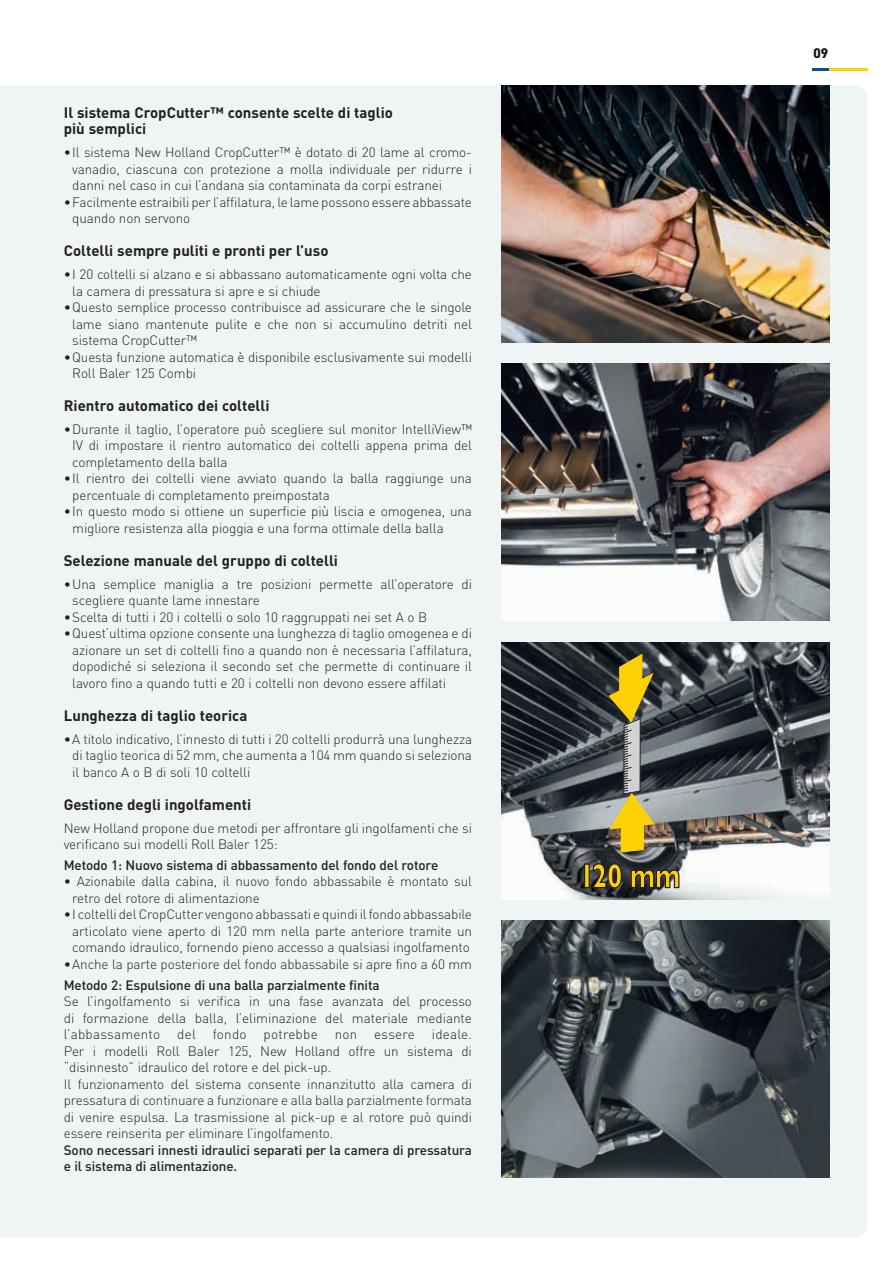
<style>
.page{position:relative;width:893px;height:1263px;background:#fff}
.page>*{position:absolute;margin:0;border:0;box-sizing:border-box;transform-origin:0 0}
.t1{font:700 34.8px "Gill Sans";color:#fed105;scale:.73 1}
.t2{font:700 15px/16.5px "DIN Pro";color:#231f20}
.t3{font:300 13.5px/16.5px "DIN Pro";letter-spacing:-.01em;color:#231f20}
.t4{font:500 13.5px/16.5px "DIN Pro";letter-spacing:-.01em;color:#231f20}
.t5{font:300 13.5px "DIN Pro";letter-spacing:.015em;color:#231f20}
.t6{font:700 13.5px "DIN Pro";color:#231f20}
</style>
<div class="page">
<svg style="left:812px;top:68px;width:55px;height:2px"></svg>
<div style="left:0;top:85px;width:867px;height:1152px;background:#eff5f4"></div>
<img style="left:502px;top:364px;width:327px;height:257px">
<img style="left:502px;top:921px;width:327px;height:257px">
<img style="left:502px;top:642px;width:327px;height:257px">
<svg style="left:608px;top:654px;width:46px;height:198px;background:#92874c"></svg>
<img style="left:502px;top:85px;width:327px;height:257px">
<p class="t2" style="left:64px;top:103px;width:331px">Il sistema CropCutter™ consente scelte di taglio più semplici</p>
<p class="t3" style="left:72px;top:143px;width:401px;text-align:justify;text-indent:-9px">•Il sistema New Holland CropCutter™ è dotato di 20 lame al cromo&shy;vanadio, ciascuna con protezione a molla individuale per ridurre i danni nel caso in cui l’andana sia contaminata da corpi estranei</p>
<p class="t3" style="left:72px;top:193px;width:401px;text-indent:-9px">•Facilmente estraibili per l’affilatura, le lame possono essere abbassate quando non servono</p>
<p class="t2" style="left:64px;top:242px;width:266px">Coltelli sempre puliti e pronti per l’uso</p>
<p class="t3" style="left:72px;top:265px;width:401px;text-indent:-9px">•I 20 coltelli si alzano e si abbassano automaticamente ogni volta che la camera di pressatura si apre e si chiude</p>
<p class="t3" style="left:72px;top:298px;width:401px;text-align:justify;text-indent:-9px">•Questo semplice processo contribuisce ad assicurare che le singole lame siano mantenute pulite e che non si accumulino detriti nel sistema CropCutter™</p>
<p class="t3" style="left:72px;top:348px;width:401px;text-indent:-9px">•Questa funzione automatica è disponibile esclusivamente sui modelli<br>Roll Baler 125 Combi</p>
<p class="t2" style="left:64px;top:397px;width:207px">Rientro automatico dei coltelli</p>
<p class="t3" style="left:72px;top:420px;width:401px;text-align:justify;text-indent:-9px">•Durante il taglio, l’operatore può scegliere sul monitor IntelliView™ IV di impostare il rientro automatico dei coltelli appena prima del completamento della balla</p>
<p class="t3" style="left:72px;top:470px;width:401px;text-indent:-9px">•Il rientro dei coltelli viene avviato quando la balla raggiunge una percentuale di completamento preimpostata</p>
<p class="t3" style="left:72px;top:503px;width:401px;text-indent:-9px">•In questo modo si ottiene un superficie più liscia e omogenea, una migliore resistenza alla pioggia e una forma ottimale della balla</p>
<p class="t2" style="left:64px;top:552px;width:276px">Selezione manuale del gruppo di coltelli</p>
<p class="t3" style="left:72px;top:575px;width:401px;text-indent:-9px">•Una semplice maniglia a tre posizioni permette all’operatore di scegliere quante lame innestare</p>
<p class="t3" style="left:64px;top:608px;width:365px">•Scelta di tutti i 20 i coltelli o solo 10 raggruppati nei set A o B</p>
<p class="t3" style="left:72px;top:625px;width:401px;text-align:justify;text-indent:-9px">•Quest’ultima opzione consente una lunghezza di taglio omogenea e di azionare un set di coltelli fino a quando non è necessaria l’affilatura, dopodiché si seleziona il secondo set che permette di continuare il lavoro fino a quando tutti e 20 i coltelli non devono essere affilati</p>
<p class="t2" style="left:64px;top:706px;width:185px">Lunghezza di taglio teorica</p>
<p class="t3" style="left:72px;top:730px;width:401px;text-align:justify;text-indent:-9px">•A titolo indicativo, l’innesto di tutti i 20 coltelli produrrà una lunghezza di taglio teorica di 52 mm, che aumenta a 104 mm quando si seleziona il banco A o B di soli 10 coltelli</p>
<p class="t2" style="left:64px;top:795px;width:189px">Gestione degli ingolfamenti</p>
<p class="t3" style="left:64px;top:819px;width:410px">New Holland propone due metodi per affrontare gli ingolfamenti che si verificano sui modelli Roll Baler 125:</p>
<p class="t4" style="left:64px;top:856px;width:376px">Metodo 1: Nuovo sistema di abbassamento del fondo del rotore</p>
<p class="t3" style="left:72px;top:873px;width:401px;text-indent:-9px">• Azionabile dalla cabina, il nuovo fondo abbassabile è montato sul retro del rotore di alimentazione</p>
<p class="t3" style="left:72px;top:906px;width:401px;text-align:justify;text-indent:-9px">•I coltelli del CropCutter vengono abbassati e quindi il fondo abbassabile articolato viene aperto di 120 mm nella parte anteriore tramite un comando idraulico, fornendo pieno accesso a qualsiasi ingolfamento</p>
<p class="t3" style="left:64px;top:955px;width:410px">•Anche la parte posteriore del fondo abbassabile si apre fino a 60 mm</p>
<p class="t4" style="left:64px;top:976px;width:317px">Metodo 2: Espulsione di una balla parzialmente finita</p>
<p class="t3" style="left:64px;top:992px;width:410px;text-align:justify">Se l’ingolfamento si verifica in una fase avanzata del processo di formazione della balla, l’eliminazione del materiale mediante l’abbassamento</p>
<p class="t3" style="left:64px;top:1025px;width:410px;text-indent:368px">ideale.<br>Per i modelli Roll Baler 125, New Holland offre un sistema di “disinnesto” idraulico del rotore e del pick-up.<br>Il funzionamento del sistema consente innanzitutto alla camera di pressatura di continuare a funzionare e alla balla parzialmente formata di venire espulsa. La trasmissione al pick-up e al rotore può quindi essere reinserita per eliminare l’ingolfamento.</p>
<p class="t4" style="left:64px;top:1141px;width:410px">Sono necessari innesti idraulici separati per la camera di pressatura e il sistema di alimentazione.</p>
<p class="t3" style="left:177px;top:1025px;width:20px">del</p>
<p class="t3" style="left:213px;top:1025px;width:35px">fondo</p>
<p class="t5" style="left:264px;top:1025px;width:56px">potrebbe</p>
<p class="t3" style="left:335px;top:1025px;width:24px">non</p>
<p class="t3" style="left:374px;top:1025px;width:42px">essere</p>
<h1 class="t1" style="left:579px;top:848px;width:139px">120 mm</h1>
<p class="t6" style="left:813px;top:44px;width:16px">09</p>
</div>
